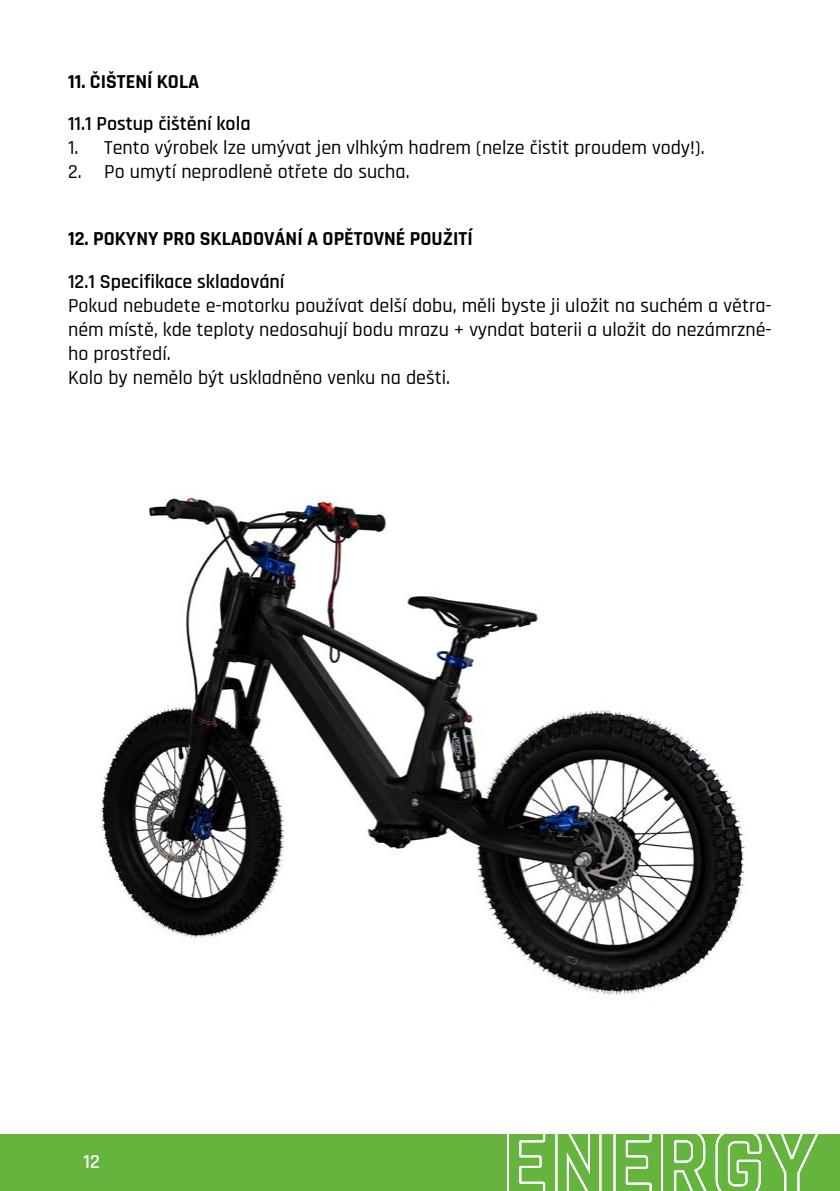
<style>
.page{position:relative;width:840px;height:1191px;background:#fff}
.page>*{position:absolute;margin:0;border:0;box-sizing:border-box;transform-origin:0 0}
.t1{font:500 20px/24px "Rajdhani";color:#000}
.t2{font:700 20px "Rajdhani";color:#000}
.t3{font:600 20px "Rajdhani";color:#000}
.t4{font:600 20px "Rajdhani";color:#fff}
</style>
<div class="page">
<img style="left:100px;top:495px;width:648px;height:501px">
<div style="left:0;top:1134px;width:839px;height:57px;background:#64b43d"></div>
<svg style="left:507px;top:1134px;width:38px;height:57px"></svg>
<svg style="left:555px;top:1134px;width:47px;height:57px"></svg>
<svg style="left:613px;top:1134px;width:39px;height:57px"></svg>
<svg style="left:661px;top:1134px;width:45px;height:57px"></svg>
<svg style="left:715px;top:1134px;width:103px;height:57px"></svg>
<p class="t2" style="left:68px;top:69px;width:132px">11. ČIŠTENÍ KOLA</p>
<p class="t3" style="left:68px;top:112px;width:184px">11.1 Postup čištění kola</p>
<p class="t1" style="left:68px;top:137px;width:637px">1. Tento výrobek lze umývat jen vlhkým hadrem (nelze čistit proudem vody!).</p>
<p class="t1" style="left:68px;top:161px;width:343px">2. Po umytí neprodleně otřete do sucha.</p>
<p class="t2" style="left:68px;top:227px;width:406px">12. POKYNY PRO SKLADOVÁNÍ A OPĚTOVNÉ POUŽITÍ</p>
<p class="t3" style="left:68px;top:269px;width:218px">12.1 Specifikace skladování</p>
<p class="t1" style="left:68px;top:294px;width:704px">Pokud nebudete e-motorku používat delší dobu, měli byste ji uložit na suchém a větra&shy;ném místě, kde teploty nedosahují bodu mrazu + vyndat baterii a uložit do nezámrzné&shy;ho prostředí.<br>Kolo by nemělo být uskladněno venku na dešti.</p>
<p class="t4" style="left:84px;top:1150px;width:18px">12</p>
</div>
